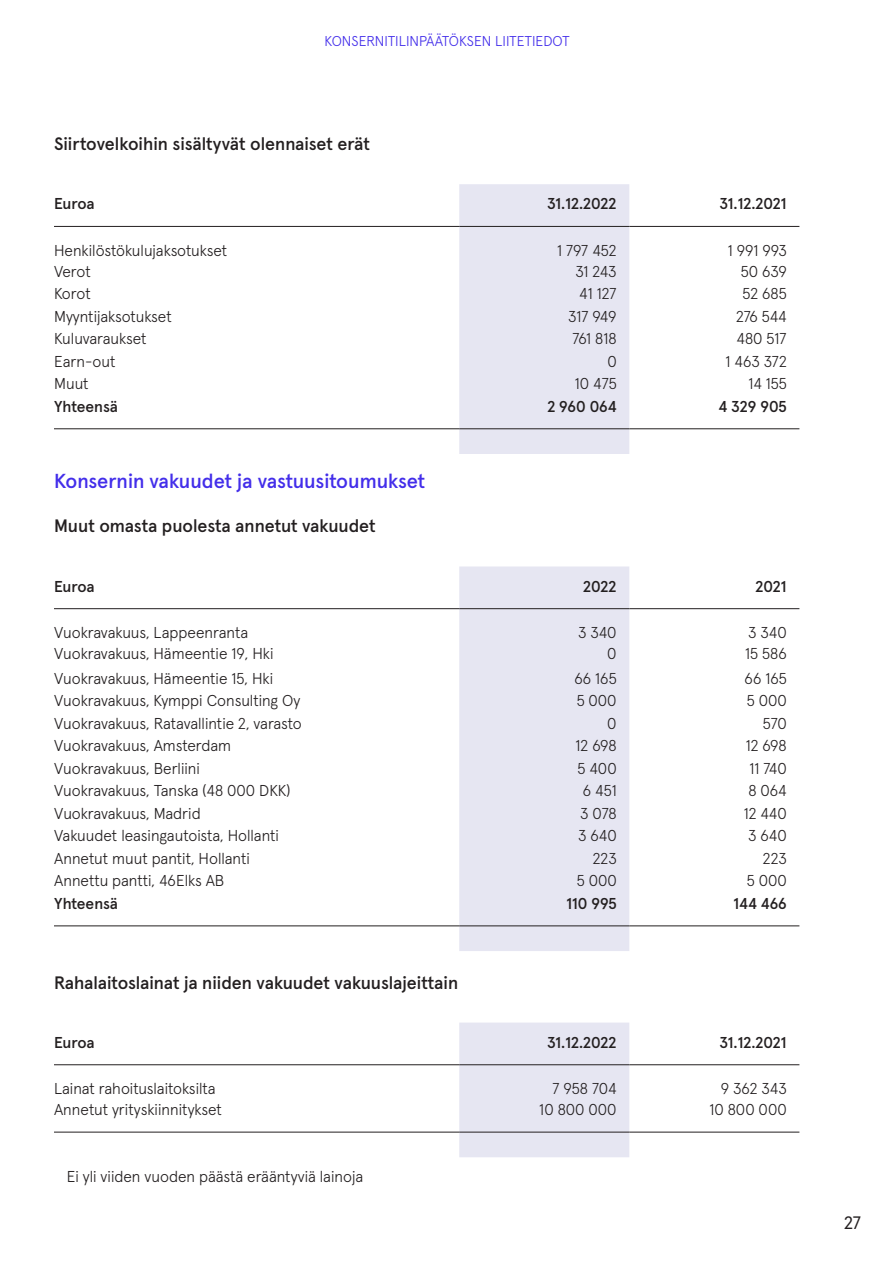
<style>
.page{position:relative;width:893px;height:1263px;background:#fff}
.page>*{position:absolute;margin:0;border:0;box-sizing:border-box;transform-origin:0 0}
.t1{font:500 20.25px "Apercu Pro";letter-spacing:-.005em;color:#432eea}
.t2{font:500 18px "Apercu Pro";color:#231f20}
.t3{font:18px "Apercu Pro";color:#231f20}
.t4{font:300 15.75px "Apercu Pro";color:#231f20}
.t5{font:500 15.75px "Apercu Pro";color:#231f20}
.t6{font:300 14.25px "Apercu Pro";color:#432eea}
</style>
<div class="page">
<div style="left:459px;top:566px;width:170px;height:385px;background:#e6e6f2"></div>
<hr style="left:54px;top:608px;width:405px;height:1px;background:#231f20">
<hr style="left:459px;top:608px;width:170px;height:1px;background:#231f20">
<hr style="left:629px;top:608px;width:170px;height:1px;background:#231f20">
<hr style="left:54px;top:925px;width:405px;height:1px;background:#231f20">
<hr style="left:459px;top:925px;width:170px;height:1px;background:#231f20">
<hr style="left:629px;top:925px;width:170px;height:1px;background:#231f20">
<div style="left:459px;top:184px;width:170px;height:270px;background:#e6e6f2"></div>
<hr style="left:54px;top:226px;width:405px;height:1px;background:#231f20">
<hr style="left:459px;top:226px;width:170px;height:1px;background:#231f20">
<hr style="left:629px;top:226px;width:170px;height:1px;background:#231f20">
<hr style="left:54px;top:428px;width:405px;height:1px;background:#231f20">
<hr style="left:459px;top:428px;width:170px;height:1px;background:#231f20">
<hr style="left:629px;top:428px;width:170px;height:1px;background:#231f20">
<div style="left:459px;top:1022px;width:170px;height:135px;background:#e6e6f2"></div>
<hr style="left:54px;top:1064px;width:405px;height:1px;background:#231f20">
<hr style="left:459px;top:1064px;width:170px;height:1px;background:#231f20">
<hr style="left:629px;top:1064px;width:170px;height:1px;background:#231f20">
<hr style="left:54px;top:1132px;width:405px;height:1px;background:#231f20">
<hr style="left:459px;top:1132px;width:170px;height:1px;background:#231f20">
<hr style="left:629px;top:1132px;width:170px;height:1px;background:#231f20">
<p class="t6" style="left:324px;top:30px;width:247px">Konsernitilinpäätöksen liitetiedot</p>
<p class="t2" style="left:54px;top:130px;width:318px">Siirtovelkoihin sisältyvät olennaiset erät</p>
<p class="t5" style="left:54px;top:192px;width:42px">Euroa</p>
<p class="t5" style="left:547px;top:192px;width:71px">31.12.2022</p>
<p class="t5" style="left:719px;top:192px;width:69px">31.12.2021</p>
<p class="t4" style="left:54px;top:238px;width:175px">H enkilöstökulujaksotukset</p>
<p class="t4" style="left:557px;top:238px;width:61px">1 797 452</p>
<p class="t4" style="left:728px;top:238px;width:60px">1 991 993</p>
<p class="t4" style="left:54px;top:259px;width:38px">Verot</p>
<p class="t4" style="left:575px;top:259px;width:43px">31 243</p>
<p class="t4" style="left:741px;top:259px;width:47px">50 639</p>
<p class="t4" style="left:54px;top:282px;width:38px">Korot</p>
<p class="t4" style="left:579px;top:282px;width:39px">41 127</p>
<p class="t4" style="left:742px;top:282px;width:46px">52 685</p>
<p class="t4" style="left:54px;top:304px;width:119px">Myyntijaksotukset</p>
<p class="t4" style="left:568px;top:304px;width:50px">317 949</p>
<p class="t4" style="left:736px;top:304px;width:52px">276 544</p>
<p class="t4" style="left:54px;top:327px;width:94px">Kuluvaraukset</p>
<p class="t4" style="left:573px;top:327px;width:46px">761 818</p>
<p class="t4" style="left:737px;top:327px;width:52px">480 517</p>
<p class="t4" style="left:54px;top:349px;width:63px">Earn-out</p>
<p class="t4" style="left:607px;top:349px;width:11px">0</p>
<p class="t4" style="left:726px;top:349px;width:63px">1 463 372</p>
<p class="t4" style="left:54px;top:372px;width:36px">Muut</p>
<p class="t4" style="left:575px;top:372px;width:43px">10 475</p>
<p class="t4" style="left:748px;top:372px;width:40px">14 155</p>
<p class="t5" style="left:54px;top:394px;width:65px">Yhteensä</p>
<p class="t5" style="left:547px;top:394px;width:71px">2 960 064</p>
<p class="t5" style="left:718px;top:394px;width:70px">4 329 905</p>
<p class="t1" style="left:54px;top:465px;width:373px">Konsernin vakuudet ja vastuusitoumukset</p>
<p class="t2" style="left:54px;top:512px;width:323px">Muut omasta puolesta annetut vakuudet</p>
<p class="t5" style="left:54px;top:574px;width:42px">Euroa</p>
<p class="t5" style="left:583px;top:574px;width:35px">2022</p>
<p class="t5" style="left:755px;top:574px;width:33px">2021</p>
<p class="t4" style="left:54px;top:621px;width:196px">Vuokravakuus, Lappeenranta</p>
<p class="t4" style="left:578px;top:621px;width:40px">3 340</p>
<p class="t4" style="left:748px;top:621px;width:40px">3 340</p>
<p class="t4" style="left:54px;top:641px;width:221px">Vuokravakuus, Hämeentie 19, H ki</p>
<p class="t4" style="left:607px;top:641px;width:11px">0</p>
<p class="t4" style="left:745px;top:641px;width:43px">15 586</p>
<p class="t4" style="left:54px;top:666px;width:221px">Vuokravakuus, Hämeentie 15, H ki</p>
<p class="t4" style="left:574px;top:666px;width:44px">66 165</p>
<p class="t4" style="left:745px;top:666px;width:44px">66 165</p>
<p class="t4" style="left:54px;top:689px;width:248px">Vuokravakuus, Kymppi Consulting Oy</p>
<p class="t4" style="left:577px;top:689px;width:41px">5 000</p>
<p class="t4" style="left:747px;top:689px;width:41px">5 000</p>
<p class="t4" style="left:54px;top:711px;width:249px">Vuokravakuus, Ratavallintie 2, varasto</p>
<p class="t4" style="left:607px;top:711px;width:11px">0</p>
<p class="t4" style="left:763px;top:711px;width:25px">570</p>
<p class="t4" style="left:54px;top:734px;width:178px">Vuokravakuus, Amsterdam</p>
<p class="t4" style="left:576px;top:734px;width:43px">12 698</p>
<p class="t4" style="left:746px;top:734px;width:43px">12 698</p>
<p class="t4" style="left:54px;top:756px;width:147px">Vuokravakuus, Berliini</p>
<p class="t4" style="left:578px;top:756px;width:41px">5 400</p>
<p class="t4" style="left:749px;top:756px;width:39px">11 740</p>
<p class="t4" style="left:54px;top:779px;width:238px">Vuokravakuus, Tanska (48 000 DKK)</p>
<p class="t4" style="left:583px;top:779px;width:35px">6 451</p>
<p class="t4" style="left:748px;top:779px;width:40px">8 064</p>
<p class="t4" style="left:54px;top:801px;width:148px">Vuokravakuus, Madrid</p>
<p class="t4" style="left:580px;top:801px;width:38px">3 078</p>
<p class="t4" style="left:744px;top:801px;width:45px">12 440</p>
<p class="t4" style="left:54px;top:824px;width:226px">Vakuudet leasingautoista, H ollanti</p>
<p class="t4" style="left:578px;top:824px;width:40px">3 640</p>
<p class="t4" style="left:748px;top:824px;width:40px">3 640</p>
<p class="t4" style="left:54px;top:846px;width:197px">Annetut muut pantit, H ollanti</p>
<p class="t4" style="left:593px;top:846px;width:25px">223</p>
<p class="t4" style="left:763px;top:846px;width:25px">223</p>
<p class="t4" style="left:54px;top:869px;width:172px">Annettu pantti, 46Elks AB</p>
<p class="t4" style="left:577px;top:869px;width:41px">5 000</p>
<p class="t4" style="left:747px;top:869px;width:41px">5 000</p>
<p class="t5" style="left:54px;top:891px;width:65px">Yhteensä</p>
<p class="t5" style="left:566px;top:891px;width:52px">110 995</p>
<p class="t5" style="left:733px;top:891px;width:55px">144 466</p>
<p class="t2" style="left:54px;top:968px;width:406px">Rahalaitoslainat ja niiden vakuudet vakuuslajeittain</p>
<p class="t5" style="left:54px;top:1030px;width:42px">Euroa</p>
<p class="t5" style="left:547px;top:1030px;width:71px">31.12.2022</p>
<p class="t5" style="left:719px;top:1030px;width:69px">31.12.2021</p>
<p class="t4" style="left:54px;top:1077px;width:163px">Lainat rahoituslaitoksilta</p>
<p class="t4" style="left:552px;top:1077px;width:66px">7 958 704</p>
<p class="t4" style="left:721px;top:1077px;width:67px">9 362 343</p>
<p class="t4" style="left:54px;top:1097px;width:170px">Annetut yrityskiinnitykset</p>
<p class="t4" style="left:539px;top:1097px;width:79px">10 800 000</p>
<p class="t4" style="left:709px;top:1097px;width:79px">10 800 000</p>
<p class="t4" style="left:67px;top:1165px;width:298px">Ei yli viiden vuoden päästä erääntyviä lainoja</p>
<p class="t3" style="left:844px;top:1209px;width:19px">27</p>
</div>
